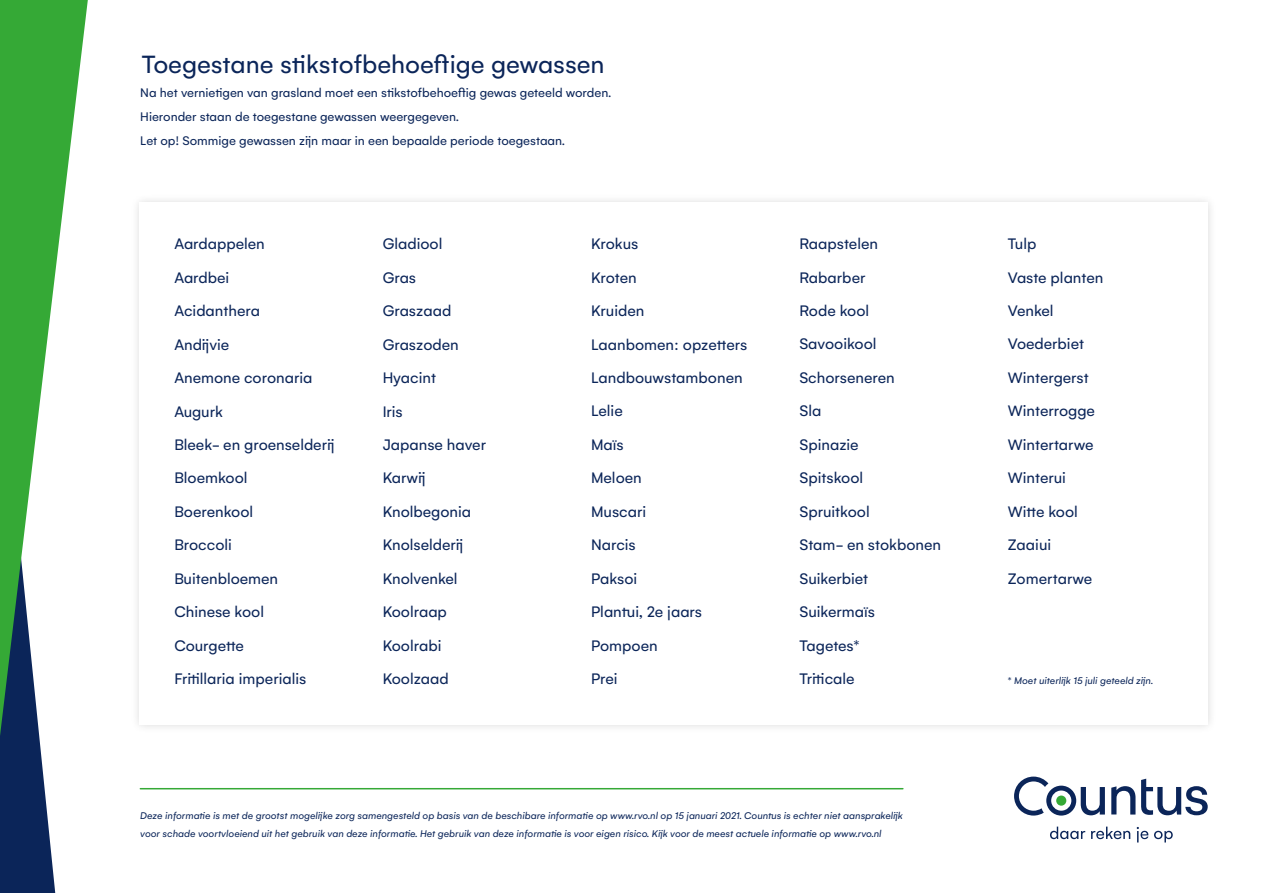
<style>
.page{position:relative;width:1263px;height:893px;background:#fff}
.page>*{position:absolute;margin:0;border:0;box-sizing:border-box;transform-origin:0 0}
.t1{font:27px "Gelion";color:#0b2559}
.t2{font:16.5px/33.5px "Gelion";color:#0b2559}
.t3{font:13.5px/24px "Gelion";color:#0b2559}
.t4{font:italic 10.5px/18px "Gelion";color:#0b2559}
</style>
<div class="page">
<svg style="left:1111px;top:786px;width:24px;height:28px"></svg>
<svg style="left:1141px;top:779px;width:67px;height:36px"></svg>
<svg style="left:1014px;top:777px;width:91px;height:39px"></svg>
<svg style="left:1050px;top:827px;width:35px;height:12px"></svg>
<svg style="left:1091px;top:827px;width:39px;height:12px"></svg>
<svg style="left:1137px;top:827px;width:11px;height:15px"></svg>
<svg style="left:1154px;top:831px;width:19px;height:11px"></svg>
<svg style="left:0;top:736px;width:55px;height:157px;background:#2d4370"></svg>
<svg style="left:0;top:0;width:88px;height:736px;fill:#35a936"></svg>
<div style="left:130px;top:194px;width:1087px;height:540px;background:#f9f9f9"></div>
<div style="left:140px;top:203px;width:1068px;height:522px;background:#fff"></div>
<hr style="left:140px;top:788px;width:763px;height:1px;background:#35a936">
<h1 class="t1" style="left:142px;top:48px;width:464px">Toegestane stikstofbehoeftige gewassen</h1>
<p class="t3" style="left:140px;top:80px;width:472px">Na het vernietigen van grasland moet een stikstofbehoeftig gewas geteeld worden.<br>Hieronder staan de toegestane gewassen weergegeven.<br>Let op! Sommige gewassen zijn maar in een bepaalde periode toegestaan.</p>
<p class="t2" style="left:174px;top:227px;width:162px">Aardappelen<br>Aardbei<br>Acidanthera<br>Andijvie<br>Anemone coronaria<br>Augurk<br>Bleek- en groenselderij<br>Bloemkool<br>Boerenkool<br>Broccoli<br>Buitenbloemen<br>Chinese kool<br>Courgette<br>Fritillaria imperialis</p>
<p class="t2" style="left:383px;top:227px;width:105px">Gladiool<br>Gras<br>Graszaad<br>Graszoden<br>Hyacint<br>Iris<br>Japanse haver<br>Karwij<br>Knolbegonia<br>Knolselderij<br>Knolvenkel<br>Koolraap<br>Koolrabi<br>Koolzaad</p>
<p class="t2" style="left:591px;top:227px;width:158px">Krokus<br>Kroten<br>Kruiden<br>Laanbomen: opzetters<br>Landbouwstambonen<br>Lelie<br>Maïs<br>Meloen<br>Muscari<br>Narcis<br>Paksoi<br>Plantui, 2e jaars<br>Pompoen<br>Prei</p>
<p class="t2" style="left:799px;top:227px;width:143px">Raapstelen<br>Rabarber<br>Rode kool<br>Savooikool<br>Schorseneren<br>Sla<br>Spinazie<br>Spitskool<br>Spruitkool<br>Stam- en stokbonen<br>Suikerbiet<br>Suikermaïs<br>Tagetes*<br>Triticale</p>
<p class="t2" style="left:1008px;top:227px;width:97px">Tulp<br>Vaste planten<br>Venkel<br>Voederbiet<br>Wintergerst<br>Winterrogge<br>Wintertarwe<br>Winterui<br>Witte kool<br>Zaaiui<br>Zomertarwe</p>
<p class="t4" style="left:1008px;top:672px;width:147px">* Moet uiterlijk 15 juli geteeld zijn.</p>
<p class="t4" style="left:140px;top:807px;width:764px">Deze informatie is met de grootst mogelijke zorg samengesteld op basis van de beschibare informatie op www.rvo.nl op 15 januari 2021. Countus is echter niet aansprakelijk voor schade voortvloeiend uit het gebruik van deze informatie. Het gebruik van deze informatie is voor eigen risico. Kijk voor de meest actuele informatie op www.rvo.nl</p>
</div>
